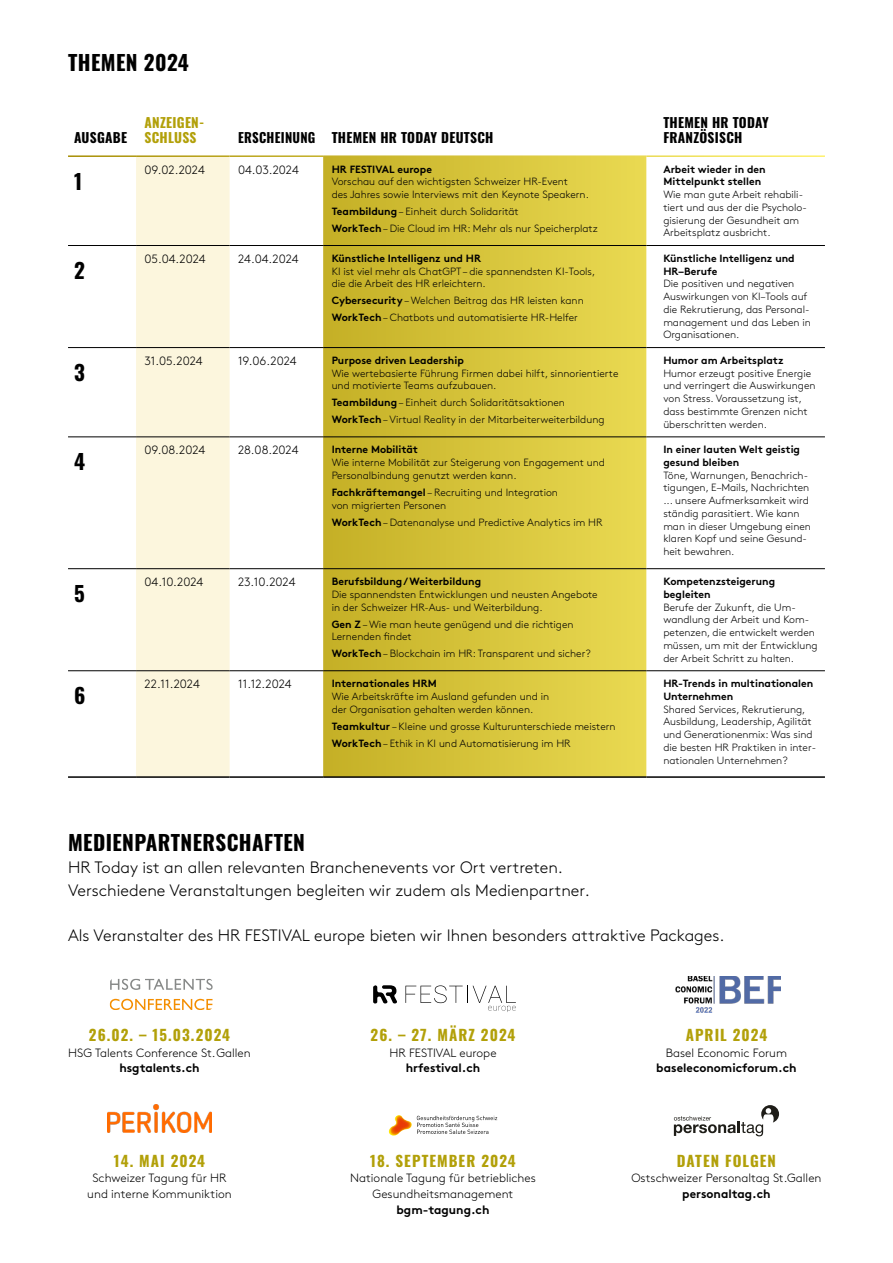
<style>
.page{position:relative;width:893px;height:1263px;background:#fff}
.page>*{position:absolute;margin:0;border:0;box-sizing:border-box;transform-origin:0 0}
.t1{font:700 21px "Oswald";letter-spacing:.02em;color:#000}
.t2{font:300 16.5px/22.5px "Brown Std";color:#000}
.t3{font:700 15px "Oswald";letter-spacing:.07em;color:#b2a009}
.t4{font:700 13.5px/15.8px "Oswald";letter-spacing:.02em;color:#000}
.t5{font:700 13.5px "Oswald";letter-spacing:.02em;color:#000;scale:.96 1}
.t6{font:700 13.5px/15.8px "Oswald";letter-spacing:.02em;color:#b2a009}
.t7{font:300 12px/15.8px "Brown Std";color:#000;text-align:center}
.t8{font:700 12px "Brown Std";color:#000}
.t9{font:300 10.5px/12.8px "Brown Std";color:#000}
.t10{font:700 10.5px/12.8px "Brown Std";color:#000}
.s1{font-weight:700}
</style>
<div class="page">
<div style="left:136px;top:157px;width:94px;height:619px;background:#fcf6dd"></div>
<svg style="left:323px;top:157px;width:323px;height:619px"></svg>
<hr style="left:68px;top:245px;width:68px;height:1px;background:#000">
<hr style="left:230px;top:245px;width:93px;height:1px;background:#000">
<hr style="left:323px;top:245px;width:323px;height:1px;background:#000">
<hr style="left:646px;top:245px;width:179px;height:1px;background:#000">
<hr style="left:68px;top:347px;width:68px;height:1px;background:#000">
<hr style="left:230px;top:347px;width:93px;height:1px;background:#000">
<hr style="left:323px;top:347px;width:323px;height:1px;background:#000">
<hr style="left:646px;top:347px;width:179px;height:1px;background:#000">
<hr style="left:68px;top:437px;width:68px;height:1px;background:#000">
<hr style="left:136px;top:437px;width:94px;height:1px;background:#000">
<hr style="left:230px;top:437px;width:93px;height:1px;background:#000">
<hr style="left:323px;top:437px;width:323px;height:1px;background:#000">
<hr style="left:646px;top:437px;width:179px;height:1px;background:#000">
<hr style="left:68px;top:568px;width:68px;height:1px;background:#000">
<hr style="left:136px;top:568px;width:94px;height:1px;background:#000">
<hr style="left:230px;top:568px;width:93px;height:1px;background:#000">
<hr style="left:323px;top:568px;width:323px;height:1px;background:#000">
<hr style="left:646px;top:568px;width:179px;height:1px;background:#000">
<hr style="left:68px;top:670px;width:68px;height:1px;background:#000">
<hr style="left:136px;top:670px;width:94px;height:1px;background:#000">
<hr style="left:230px;top:670px;width:93px;height:1px;background:#000">
<hr style="left:323px;top:670px;width:323px;height:1px;background:#000">
<hr style="left:646px;top:670px;width:179px;height:1px;background:#000">
<hr style="left:136px;top:245px;width:94px;height:1px;background:#000">
<hr style="left:136px;top:347px;width:94px;height:1px;background:#000">
<hr style="left:68px;top:776px;width:68px;height:2px;background:#000">
<hr style="left:136px;top:776px;width:94px;height:2px;background:#000">
<hr style="left:230px;top:776px;width:93px;height:2px;background:#000">
<hr style="left:323px;top:776px;width:323px;height:2px;background:#000">
<hr style="left:646px;top:776px;width:179px;height:2px;background:#000">
<svg style="left:110px;top:999px;width:103px;height:11px"></svg>
<svg style="left:110px;top:978px;width:103px;height:12px"></svg>
<img style="left:108px;top:1105px;width:103px;height:27px">
<svg style="left:674px;top:1105px;width:105px;height:31px"></svg>
<img style="left:389px;top:1115px;width:23px;height:20px">
<svg style="left:417px;top:1116px;width:80px;height:18px"></svg>
<img style="left:676px;top:976px;width:105px;height:37px">
<svg style="left:373px;top:985px;width:24px;height:18px"></svg>
<svg style="left:405px;top:985px;width:111px;height:27px"></svg>
<h1 class="t1" style="left:68px;top:52px;width:122px">THEMEN 2024</h1>
<p class="t4" style="left:74px;top:131px;width:55px">AUSGABE</p>
<p class="t6" style="left:145px;top:115px;width:61px">ANZEIGEN-<br>SCHLUSS</p>
<p class="t5" style="left:238px;top:131px;width:267px">ERSCHEINUNG THEMEN HR TODAY DEUTSCH</p>
<h1 class="t1" style="left:74px;top:170px;width:10px">1</h1>
<h1 class="t1" style="left:74px;top:260px;width:12px">2</h1>
<h1 class="t1" style="left:74px;top:362px;width:12px">3</h1>
<h1 class="t1" style="left:74px;top:451px;width:13px">4</h1>
<h1 class="t1" style="left:74px;top:583px;width:12px">5</h1>
<h1 class="t1" style="left:74px;top:685px;width:13px">6</h1>
<p class="t7" style="left:145px;top:162px;width:62px">09.02.2024</p>
<p class="t7" style="left:238px;top:162px;width:62px">04.03.2024</p>
<p class="t10" style="left:332px;top:162px;width:102px">HR FESTIVAL europe</p>
<p class="t9" style="left:332px;top:175px;width:259px">Vorschau auf den wichtigsten Schweizer HR-Event<br>des Jahres sowie Interviews mit den Keynote Speakern.</p>
<p class="t9" style="left:332px;top:203px;width:268px;line-height:17px"><span class="s1">Teambildung</span> – Einheit durch Solidarität<br><span class="s1">WorkTech</span> – Die Cloud im HR: Mehr als nur Speicherplatz</p>
<p class="t7" style="left:145px;top:251px;width:63px">05.04.2024</p>
<p class="t7" style="left:238px;top:251px;width:62px">24.04.2024</p>
<p class="t10" style="left:332px;top:252px;width:151px">Künstliche Intelligenz und HR</p>
<p class="t9" style="left:332px;top:265px;width:265px">KI ist viel mehr als ChatGPT – die spannendsten KI-Tools, die die Arbeit des HR erleichtern.</p>
<p class="t9" style="left:332px;top:292px;width:254px;line-height:17px"><span class="s1">Cybersecurity</span> – Welchen Beitrag das HR leisten kann<br><span class="s1">WorkTech</span> – Chatbots und automatisierte HR-Helfer</p>
<p class="t7" style="left:145px;top:353px;width:60px">31.05.2024</p>
<p class="t7" style="left:238px;top:353px;width:60px">19.06.2024</p>
<p class="t10" style="left:332px;top:354px;width:134px">Purpose driven Leadership</p>
<p class="t9" style="left:332px;top:367px;width:288px">Wie wertebasierte Führung Firmen dabei hilft, sinnorientierte und motivierte Teams aufzubauen.</p>
<p class="t9" style="left:332px;top:394px;width:274px;line-height:17px"><span class="s1">Teambildung</span> – Einheit durch Solidaritätsaktionen<br><span class="s1">WorkTech</span> – Virtual Reality in der Mitarbeiterweiterbildung</p>
<p class="t7" style="left:145px;top:442px;width:62px">09.08.2024</p>
<p class="t7" style="left:238px;top:442px;width:62px">28.08.2024</p>
<p class="t10" style="left:332px;top:443px;width:88px">Interne Mobilität</p>
<p class="t9" style="left:332px;top:456px;width:275px">Wie interne Mobilität zur Steigerung von Engagement und<br>Personalbindung genutzt werden kann.</p>
<p class="t9" style="left:332px;top:486px;width:228px"><span class="s1">Fachkräftemangel</span> – Recruiting und Integration von migrierten Personen</p>
<p class="t9" style="left:332px;top:516px;width:272px"><span class="s1">WorkTech</span> – Datenanalyse und Predictive Analytics im HR</p>
<p class="t7" style="left:145px;top:574px;width:60px">04.10.2024</p>
<p class="t7" style="left:238px;top:574px;width:59px">23.10.2024</p>
<p class="t10" style="left:332px;top:575px;width:151px">Berufsbildung / Weiterbildung</p>
<p class="t9" style="left:332px;top:588px;width:267px">Die spannendsten Entwicklungen und neusten Angebote in der Schweizer HR-Aus- und Weiterbildung.</p>
<p class="t9" style="left:332px;top:618px;width:243px"><span class="s1">Gen Z</span> – Wie man heute genügend und die richtigen<br>Lernenden findet</p>
<p class="t9" style="left:332px;top:647px;width:260px"><span class="s1">WorkTech</span> – Blockchain im HR: Transparent und sicher?</p>
<p class="t7" style="left:145px;top:676px;width:57px">22.11.2024</p>
<p class="t7" style="left:238px;top:676px;width:55px">11.12.2024</p>
<p class="t10" style="left:332px;top:677px;width:107px">Internationales HRM</p>
<p class="t9" style="left:332px;top:690px;width:219px">Wie Arbeitskräfte im Ausland gefunden und in der Organisation gehalten werden können.</p>
<p class="t9" style="left:332px;top:718px;width:285px;line-height:17px"><span class="s1">Teamkultur</span> – Kleine und grosse Kulturunterschiede meistern<br><span class="s1">WorkTech</span> – Ethik in KI und Automatisierung im HR</p>
<p class="t4" style="left:663px;top:115px;width:107px">THEMEN HR TODAY<br>FRANZÖSISCH</p>
<p class="t10" style="left:663px;top:162px;width:104px">Arbeit wieder in den<br>Mittelpunkt stellen</p>
<p class="t9" style="left:663px;top:188px;width:145px">Wie man gute Arbeit rehabili&shy;tiert und aus der die Psycholo&shy;gisierung der Gesundheit am<br>Arbeitsplatz ausbricht.</p>
<p class="t10" style="left:663px;top:252px;width:133px">Künstliche Intelligenz und<br>HR–Berufe</p>
<p class="t9" style="left:663px;top:278px;width:149px">Die positiven und negativen<br>Auswirkungen von KI–Tools auf die Rekrutierung, das Personal&shy;management und das Leben in<br>Organisationen.</p>
<p class="t10" style="left:663px;top:354px;width:122px">Humor am Arbeitsplatz</p>
<p class="t9" style="left:663px;top:367px;width:154px">Humor erzeugt positive Energie und verringert die Auswirkungen von Stress. Voraussetzung ist, dass bestimmte Grenzen nicht überschritten werden.</p>
<p class="t10" style="left:663px;top:443px;width:138px">In einer lauten Welt geistig gesund bleiben</p>
<p class="t9" style="left:663px;top:469px;width:149px">Töne, Warnungen, Benachrich&shy;tigungen, E–Mails, Nachrichten ... unsere Aufmerksamkeit wird ständig parasitiert. Wie kann man in dieser Umgebung einen klaren Kopf und seine Gesund&shy;heit bewahren.</p>
<p class="t10" style="left:663px;top:575px;width:113px">Kompetenzsteigerung begleiten</p>
<p class="t9" style="left:663px;top:601px;width:156px">Berufe der Zukunft, die Um&shy;wandlung der Arbeit und Kom&shy;petenzen, die entwickelt werden müssen, um mit der Entwicklung der Arbeit Schritt zu halten.</p>
<p class="t10" style="left:663px;top:677px;width:151px">HR-Trends in multinationalen<br>Unternehmen</p>
<p class="t9" style="left:663px;top:703px;width:154px">Shared Services, Rekrutierung,<br>Ausbildung, Leadership, Agilität und Generationenmix: Was sind die besten HR Praktiken in inter&shy;nationalen Unternehmen?</p>
<h1 class="t1" style="left:68px;top:831px;width:239px">MEDIENPARTNERSCHAFTEN</h1>
<h2 class="t2" style="left:68px;top:856px;width:523px">HR Today ist an allen relevanten Branchenevents vor Ort vertreten.<br>Verschiedene Veranstaltungen begleiten wir zudem als Medienpartner.</h2>
<h2 class="t2" style="left:68px;top:924px;width:658px">Als Veranstalter des HR FESTIVAL europe bieten wir Ihnen besonders attraktive Packages.</h2>
<h3 class="t3" style="left:89px;top:1027px;width:143px">26.02. – 15.03.2024</h3>
<p class="t7" style="left:68px;top:1045px;width:184px">HSG Talents Conference St.Gallen</p>
<p class="t8" style="left:119px;top:1061px;width:82px">hsgtalents.ch</p>
<h3 class="t3" style="left:114px;top:1153px;width:93px">14. MAI 2024</h3>
<p class="t7" style="left:87px;top:1170px;width:146px">Schweizer Tagung für HR und interne Kommuniktion</p>
<h3 class="t3" style="left:371px;top:1027px;width:146px">26. – 27. MÄRZ 2024</h3>
<p class="t7" style="left:389px;top:1045px;width:109px">HR FESTIVAL europe</p>
<p class="t8" style="left:406px;top:1061px;width:76px">hrfestival.ch</p>
<h3 class="t3" style="left:370px;top:1153px;width:147px">18. SEPTEMBER 2024</h3>
<p class="t7" style="left:350px;top:1170px;width:187px">Nationale Tagung für betriebliches<br>Gesundheitsmanagement</p>
<p class="t8" style="left:396px;top:1202px;width:94px">bgm-tagung.ch</p>
<h3 class="t3" style="left:686px;top:1027px;width:83px">APRIL 2024</h3>
<p class="t7" style="left:666px;top:1045px;width:123px">Basel Economic Forum</p>
<p class="t8" style="left:656px;top:1061px;width:142px">baseleconomicforum.ch</p>
<h3 class="t3" style="left:677px;top:1153px;width:101px">DATEN FOLGEN</h3>
<p class="t7" style="left:631px;top:1170px;width:192px">Ostschweizer Personaltag St.Gallen</p>
<p class="t8" style="left:682px;top:1186px;width:90px">personaltag.ch</p>
</div>
